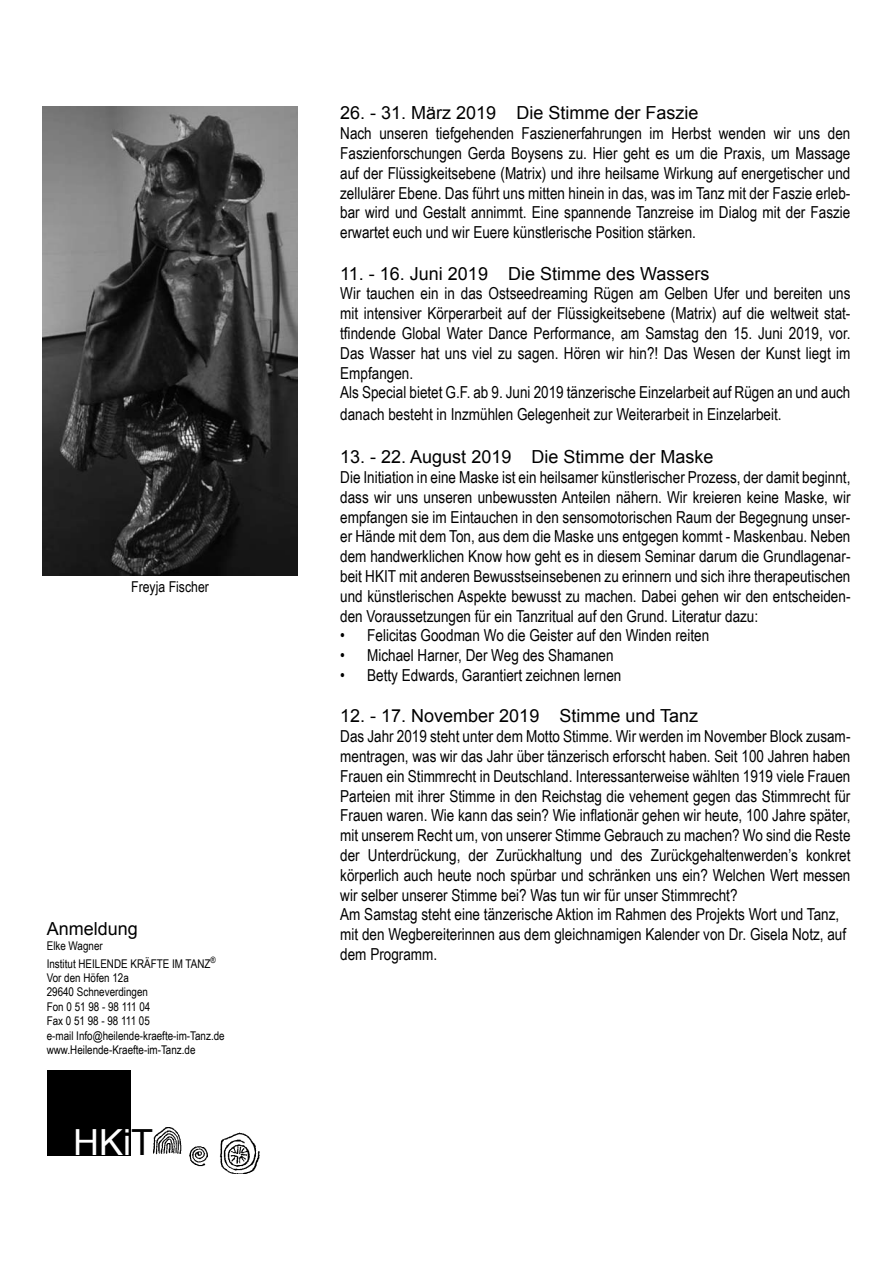
<style>
.page{position:relative;width:893px;height:1263px;background:#fff}
.page>*{position:absolute;margin:0;border:0;box-sizing:border-box;transform-origin:0 0}
.t1{font:36px "Arial";color:#fff}
.t2{font:18px "Arial";color:#000}
.t3{font:16.5px/19.8px "Arial Narrow";color:#000;text-align:justify}
.t4{font:15px "Arial Narrow";color:#000}
.t5{font:12px/14.4px "Arial Narrow";color:#000}
.s1{color:#000}
</style>
<div class="page">
<div style="left:47px;top:1070px;width:84px;height:85px;background:#000"></div>
<img style="left:153px;top:1127px;width:107px;height:47px">
<img style="left:43px;top:106px;width:255px;height:470px">
<p class="t4" style="left:131px;top:576px;width:79px">Freyja Fischer</p>
<p class="t2" style="left:47px;top:917px;width:93px">Anmeldung</p>
<p class="t5" style="left:47px;top:936px;width:170px;line-height:18px">Elke Wagner<br>Institut HEILENDE KRÄFTE IM TANZ<sup>®</sup></p>
<p class="t5" style="left:47px;top:970px;width:179px">Vor den Höfen 12a<br>29640 Schneverdingen<br>Fon 0 51 98 - 98 111 04<br>Fax 0 51 98 - 98 111 05<br>e-mail Info@heilende-kraefte-im-Tanz.de www.Heilende-Kraefte-im-Tanz.de</p>
<h1 class="t1" style="left:73px;top:1118px;width:81px">HKi<span class="s1">T</span></h1>
<p class="t2" style="left:340px;top:101px;width:360px">26. - 31. März 2019 Die Stimme der Faszie</p>
<p class="t3" style="left:340px;top:123px;width:512px">Nach unseren tiefgehenden Faszienerfahrungen im Herbst wenden wir uns den Faszienforschungen Gerda Boysens zu. Hier geht es um die Praxis, um Massage auf der Flüssigkeitsebene (Matrix) und ihre heilsame Wirkung auf energetischer und zellulärer Ebene. Das führt uns mitten hinein in das, was im Tanz mit der Faszie erleb&shy;bar wird und Gestalt annimmt. Eine spannende Tanzreise im Dialog mit der Faszie erwartet euch und wir Euere künstlerische Position stärken.</p>
<p class="t2" style="left:340px;top:261px;width:371px">11. - 16. Juni 2019 Die Stimme des Wassers</p>
<p class="t3" style="left:340px;top:283px;width:512px;text-align:left">Wir tauchen ein in das Ostseedreaming Rügen am Gelben Ufer und bereiten uns mit intensiver Körperarbeit auf der Flüssigkeitsebene (Matrix) auf die weltweit stat&shy;tfindende Global Water Dance Performance, am Samstag den 15. Juni 2019, vor.<br>Das Wasser hat uns viel zu sagen. Hören wir hin?! Das Wesen der Kunst liegt im Empfangen.<br>Als Special bietet G.F. ab 9. Juni 2019 tänzerische Einzelarbeit auf Rügen an und auch</p>
<p class="t3" style="left:340px;top:404px;width:443px">danach besteht in Inzmühlen Gelegenheit zur Weiterarbeit in Einzelarbeit.</p>
<p class="t2" style="left:340px;top:445px;width:375px">13. - 22. August 2019 Die Stimme der Maske</p>
<p class="t3" style="left:340px;top:467px;width:512px">Die Initiation in eine Maske ist ein heilsamer künstlerischer Prozess, der damit beginnt, dass wir uns unseren unbewussten Anteilen nähern. Wir kreieren keine Maske, wir empfangen sie im Eintauchen in den sensomotorischen Raum der Begegnung unser&shy;er Hände mit dem Ton, aus dem die Maske uns entgegen kommt - Maskenbau. Neben dem handwerklichen Know how geht es in diesem Seminar darum die Grundlagenar&shy;beit HKIT mit anderen Bewusstseinsebenen zu erinnern und sich ihre therapeutischen und künstlerischen Aspekte bewusst zu machen. Dabei gehen wir den entscheiden&shy;den Voraussetzungen für ein Tanzritual auf den Grund. Literatur dazu:</p>
<p class="t3" style="left:340px;top:625px;width:370px">• Felicitas Goodman Wo die Geister auf den Winden reiten</p>
<p class="t3" style="left:340px;top:645px;width:275px">• Michael Harner, Der Weg des Shamanen</p>
<p class="t3" style="left:340px;top:665px;width:283px">• Betty Edwards, Garantiert zeichnen lernen</p>
<p class="t2" style="left:340px;top:704px;width:359px">12. - 17. November 2019 Stimme und Tanz</p>
<p class="t3" style="left:340px;top:726px;width:512px;text-align:left">Das Jahr 2019 steht unter dem Motto Stimme. Wir werden im November Block zusam&shy;mentragen, was wir das Jahr über tänzerisch erforscht haben. Seit 100 Jahren haben Frauen ein Stimmrecht in Deutschland. Interessanterweise wählten 1919 viele Frauen Parteien mit ihrer Stimme in den Reichstag die vehement gegen das Stimmrecht für Frauen waren. Wie kann das sein? Wie inflationär gehen wir heute, 100 Jahre später, mit unserem Recht um, von unserer Stimme Gebrauch zu machen? Wo sind die Reste der Unterdrückung, der Zurückhaltung und des Zurückgehaltenwerden’s konkret körperlich auch heute noch spürbar und schränken uns ein? Welchen Wert messen wir selber unserer Stimme bei? Was tun wir für unser Stimmrecht?<br>Am Samstag steht eine tänzerische Aktion im Rahmen des Projekts Wort und Tanz, mit den Wegbereiterinnen aus dem gleichnamigen Kalender von Dr. Gisela Notz, auf dem Programm.</p>
</div>
